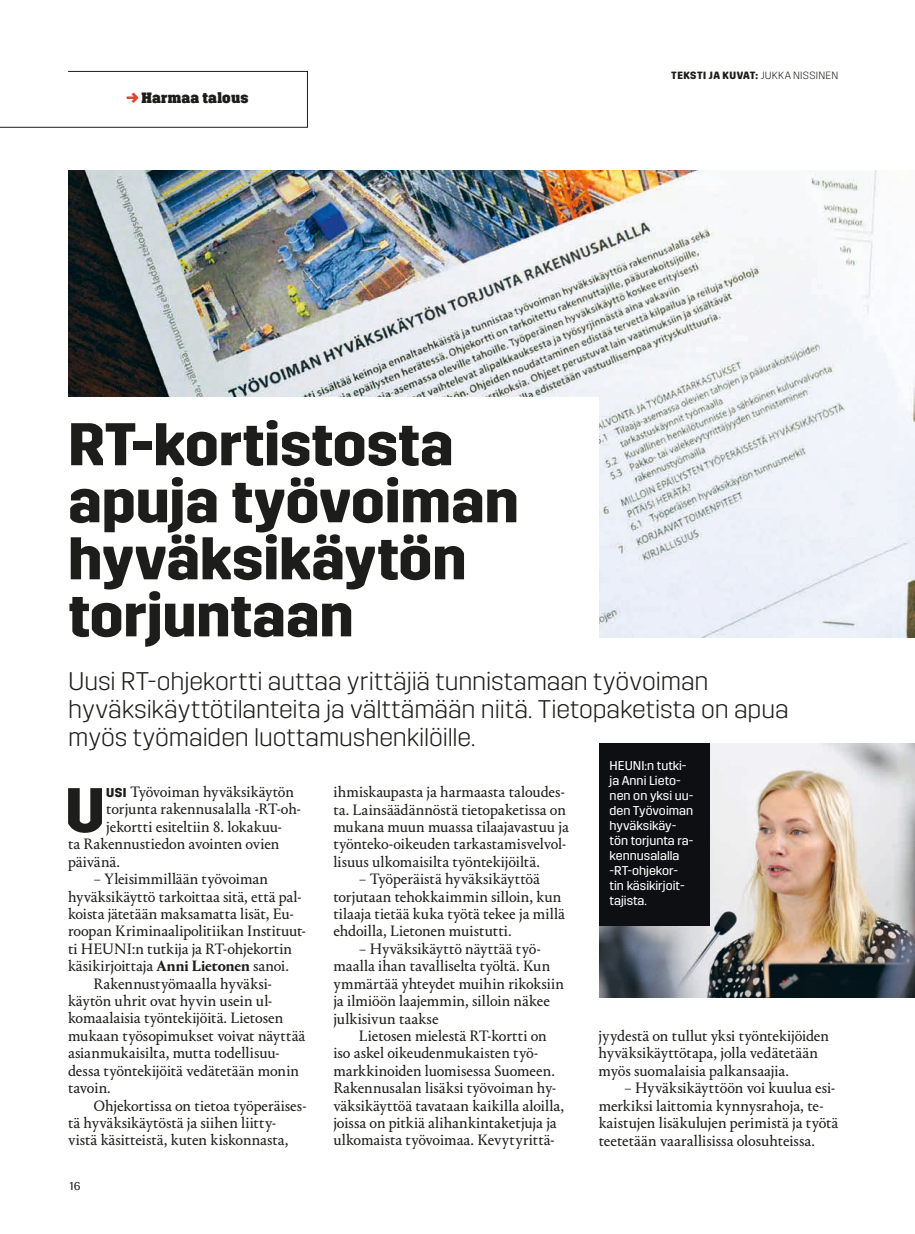
<style>
.page{position:relative;width:915px;height:1234px;background:#fff}
.page>*{position:absolute;margin:0;border:0;box-sizing:border-box;transform-origin:0 0}
.t1{font:700 62.4px "Trim";color:#1d1d1b}
.t2{font:700 60px/57px "Trim";color:#1d1d1b}
.t3{font:300 25.5px/27.8px "Trim";letter-spacing:-.005em;color:#1d1d1b}
.t4{font:15.75px/17.4px "Portrait Text";letter-spacing:-.005em;color:#1d1d1b}
.t5{font:800 15px "Brace";letter-spacing:.015em;color:#1d1d1b}
.t6{font:12.75px/15px "Trim";color:#fff}
.t7{font:12px "Siri";color:#1d1d1b}
.t8{font:700 10.5px "Trim";letter-spacing:.045em;color:#1d1d1b}
.s1{color:#e84229}
.s2{font-weight:300}
.s3{font-family:"Trim";font-weight:700;font-size:12.75px}
.s4{font-family:"Portrait";font-weight:700}
</style>
<div class="page">
<img style="left:68px;top:170px;width:846px;height:467px">
<div style="left:57px;top:396px;width:541px;height:366px;background:#fff"></div>
<img style="left:599px;top:743px;width:315px;height:254px">
<div style="left:599px;top:743px;width:110px;height:182px;background:#0e0f12"></div>
<svg style="left:0;top:71px;width:308px;height:57px"></svg>
<p class="t5" style="left:127px;top:89px;width:123px"><span class="s1">→</span> Harmaa talous</p>
<p class="t8" style="left:671px;top:69px;width:169px">TEKSTI JA KUVAT: <span class="s2">JUKKA NISSINEN</span></p>
<h2 class="t2" style="left:68px;top:417px;width:452px">RT-kortistosta apuja työvoiman hyväksikäytön torjuntaan</h2>
<h3 class="t3" style="left:68px;top:667px;width:721px">Uusi RT-ohjekortti auttaa yrittäjiä tunnistamaan työvoiman hyväksikäyttötilanteita ja välttämään niitä. Tietopaketista on apua myös työmaiden luottamushenkilöille.</h3>
<h1 class="t1" style="left:65px;top:774px;width:41px">U</h1>
<p class="t4" style="left:106px;top:782px;width:189px"><span class="s3">USI</span> Työvoiman hyväksikäytön</p>
<p class="t6" style="left:609px;top:758px;width:85px">HEUNI:n tutki&shy;ja Anni Lieto&shy;nen on yksi uu&shy;den Työvoiman hyväksikäy&shy;tön torjunta ra&shy;kennusalalla -RT-ohjekor&shy;tin käsikirjoit&shy;tajista.</p>
<p class="t4" style="left:333px;top:782px;width:237px">ihmiskaupasta ja harmaasta taloudes&shy;ta. Lainsäädännöstä tietopaketissa on mukana muun muassa tilaajavastuu ja työnteko-oikeuden tarkastamisvelvol&shy;lisuus ulkomaisilta työntekijöiltä.</p>
<p class="t4" style="left:333px;top:869px;width:233px;text-indent:26px">– Työperäistä hyväksikäyttöä torjutaan tehokkaimmin silloin, kun tilaaja tietää kuka työtä tekee ja millä ehdoilla, Lietonen muistutti.</p>
<p class="t4" style="left:333px;top:939px;width:232px;text-indent:26px">– Hyväksikäyttö näyttää työ&shy;maalla ihan tavalliselta työltä. Kun ymmärtää yhteydet muihin rikoksiin ja ilmiöön laajemmin, silloin näkee julkisivun taakse</p>
<p class="t4" style="left:333px;top:1026px;width:232px;text-indent:26px">Lietosen mielestä RT-kortti on iso askel oikeudenmukaisten työ&shy;markkinoiden luomisessa Suomeen.<br>Rakennusalan lisäksi työvoiman hy&shy;väksikäyttöä tavataan kaikilla aloilla, joissa on pitkiä alihankintaketjuja ja ulkomaista työvoimaa. Kevytyrittä-</p>
<p class="t4" style="left:598px;top:1026px;width:232px">jyydestä on tullut yksi työntekijöiden hyväksikäyttötapa, jolla vedätetään myös suomalaisia palkansaajia.</p>
<p class="t4" style="left:106px;top:799px;width:196px">torjunta rakennusalalla -RT-oh-</p>
<p class="t4" style="left:106px;top:817px;width:177px">jekortti esiteltiin 8. lokakuu-</p>
<p class="t4" style="left:68px;top:834px;width:213px">ta Rakennustiedon avointen ovien</p>
<p class="t4" style="left:68px;top:852px;width:53px">päivänä.</p>
<p class="t4" style="left:94px;top:869px;width:176px">– Yleisimmillään työvoiman</p>
<p class="t4" style="left:68px;top:886px;width:235px">hyväksikäyttö tarkoittaa sitä, että pal-</p>
<p class="t4" style="left:68px;top:904px;width:227px">koista jätetään maksamatta lisät, Eu-</p>
<p class="t4" style="left:68px;top:921px;width:239px">roopan Kriminaalipolitiikan Instituut-</p>
<p class="t4" style="left:68px;top:939px;width:225px">ti HEUNI:n tutkija ja RT-ohjekortin</p>
<p class="t4" style="left:68px;top:956px;width:222px">käsikirjoittaja <span class="s4">Anni Lietonen</span> sanoi.</p>
<p class="t4" style="left:94px;top:973px;width:180px">Rakennustyömaalla hyväksi-</p>
<p class="t4" style="left:68px;top:991px;width:206px">käytön uhrit ovat hyvin usein ul-</p>
<p class="t4" style="left:68px;top:1008px;width:217px">komaalaisia työntekijöitä. Lietosen</p>
<p class="t4" style="left:68px;top:1026px;width:239px">mukaan työsopimukset voivat näyttää</p>
<p class="t4" style="left:68px;top:1043px;width:213px">asianmukaisilta, mutta todellisuu-</p>
<p class="t4" style="left:68px;top:1060px;width:232px">dessa työntekijöitä vedätetään monin</p>
<p class="t4" style="left:68px;top:1078px;width:44px">tavoin.</p>
<p class="t4" style="left:94px;top:1095px;width:214px">Ohjekortissa on tietoa työperäises-</p>
<p class="t4" style="left:68px;top:1113px;width:210px">tä hyväksikäytöstä ja siihen liitty-</p>
<p class="t4" style="left:68px;top:1130px;width:222px">vistä käsitteistä, kuten kiskonnasta,</p>
<p class="t4" style="left:598px;top:1078px;width:241px;text-indent:25px">– Hyväksikäyttöön voi kuulua esi&shy;merkiksi laittomia kynnysrahoja, te&shy;kaistujen lisäkulujen perimistä ja työtä teetetään vaarallisissa olosuhteissa.</p>
<p class="t7" style="left:69px;top:1178px;width:13px">16</p>
</div>
